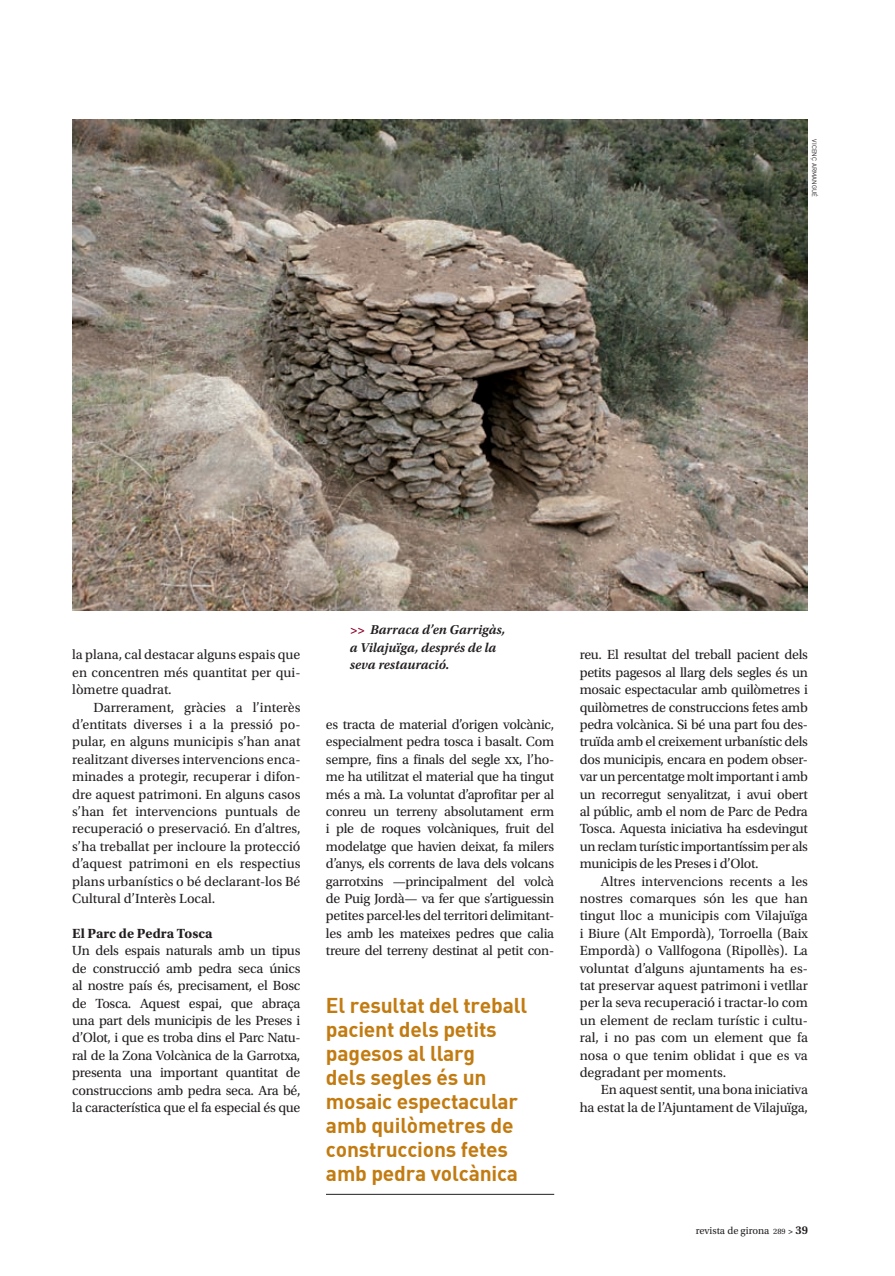
<style>
.page{position:relative;width:895px;height:1276px;background:#fff}
.page>*{position:absolute;margin:0;border:0;box-sizing:border-box;transform-origin:0 0}
.Secccions_Frases_des{font:21px/24px "DIN Bold";letter-spacing:-.01em;color:#c27b11}
.t1{font:13.95px/17.4px "Utopia Std";letter-spacing:-.01em;color:#231f20;text-align:justify}
.t2{font:700 13.95px "Utopia Std";color:#231f20}
.Secccions_Peus{font:italic 600 13.5px "Utopia Std";color:#231f20}
.t3{font:10.5px "Utopia Std";color:#231f20}
.Cro_Fotograf{font:6.3px "DIN";color:#231f20}
.s1{color:#8b0128}
.s2{font-size:8.25px}
.s3{font-weight:600;font-size:9px}
.s4{font-weight:600;font-size:12px}
</style>
<div class="page">
<hr style="left:326px;top:1194px;width:228px;height:1px;background:#231f20">
<img style="left:72px;top:120px;width:736px;height:490px">
<p class="Cro_Fotograf" style="left:818px;top:139px;width:59px;rotate:90deg">vicenç armangué</p>
<p class="t1" style="left:72px;top:646px;width:230px">la plana, cal destacar alguns espais que en concentren més quantitat per qui&shy;lòmetre quadrat.</p>
<p class="t1" style="left:72px;top:698px;width:230px;text-indent:21px">Darrerament, gràcies a l’interès d’entitats diverses i a la pressió po&shy;pular, en alguns municipis s’han anat realitzant diverses intervencions enca&shy;minades a protegir, recuperar i difon&shy;dre aquest patrimoni. En alguns casos s’han fet intervencions puntuals de recuperació o preservació. En d’altres, s’ha treballat per incloure la protecció d’aquest patrimoni en els respectius plans urbanístics o bé declarant-los Bé Cultural d’Interès Local.</p>
<p class="t2" style="left:72px;top:925px;width:142px">El Parc de Pedra Tosca</p>
<p class="t1" style="left:72px;top:942px;width:230px">Un dels espais naturals amb un tipus de construcció amb pedra seca únics al nostre país és, precisament, el Bosc de Tosca. Aquest espai, que abraça una part dels municipis de les Preses i d’Olot, i que es troba dins el Parc Natu&shy;ral de la Zona Volcànica de la Garrotxa, presenta una important quantitat de construccions amb pedra seca. Ara bé, la característica que el fa especial és que</p>
<p class="Secccions_Peus" style="left:350px;top:622px;width:157px"><span class="s1">&gt;&gt;</span> Barraca d’en Garrigàs,</p>
<p class="Secccions_Peus" style="left:350px;top:640px;width:148px">a Vilajuïga, després de la</p>
<p class="Secccions_Peus" style="left:350px;top:657px;width:101px">seva restauració.</p>
<p class="t1" style="left:326px;top:716px;width:230px">es tracta de material d’origen volcànic, especialment pedra tosca i basalt. Com sempre, fins a finals del segle xx, l’ho&shy;me ha utilitzat el material que ha tingut més a mà. La voluntat d’aprofitar per al conreu un terreny absolutament erm i ple de roques volcàniques, fruit del modelatge que havien deixat, fa milers d’anys, els corrents de lava dels volcans garrotxins —principalment del volcà de Puig Jordà— va fer que s’artiguessin petites parcel·les del territori delimitant&shy;les amb les mateixes pedres que calia treure del terreny destinat al petit con-</p>
<p class="Secccions_Frases_des" style="left:326px;top:992px;width:203px">El resultat del treball pacient dels petits pagesos al llarg<br>dels segles és un mosaic espectacular amb quilòmetres de construccions fetes amb pedra volcànica</p>
<p class="t1" style="left:580px;top:646px;width:230px">reu. El resultat del treball pacient dels petits pagesos al llarg dels segles és un mosaic espectacular amb quilòmetres i quilòmetres de construccions fetes amb pedra volcànica. Si bé una part fou des&shy;truïda amb el creixement urbanístic dels dos municipis, encara en podem obser&shy;var un percentatge molt important i amb un recorregut senyalitzat, i avui obert al públic, amb el nom de Parc de Pedra Tosca. Aquesta iniciativa ha esdevingut un reclam turístic importantíssim per als municipis de les Preses i d’Olot.</p>
<p class="t1" style="left:580px;top:872px;width:230px;text-indent:21px">Altres intervencions recents a les nostres comarques són les que han tingut lloc a municipis com Vilajuïga i Biure (Alt Empordà), Torroella (Baix Empordà) o Vallfogona (Ripollès). La voluntat d’alguns ajuntaments ha es&shy;tat preservar aquest patrimoni i vetllar per la seva recuperació i tractar-lo com un element de reclam turístic i cultu&shy;ral, i no pas com un element que fa nosa o que tenim oblidat i que es va degradant per moments.</p>
<p class="t1" style="left:580px;top:1081px;width:230px;text-align:right">En aquest sentit, una bona iniciativa<br>ha estat la de l’Ajuntament de Vilajuïga,</p>
<p class="t3" style="left:696px;top:1224px;width:114px">revista de girona <span class="s2">289</span> <span class="s3">&gt;</span> <span class="s4">39</span></p>
</div>
